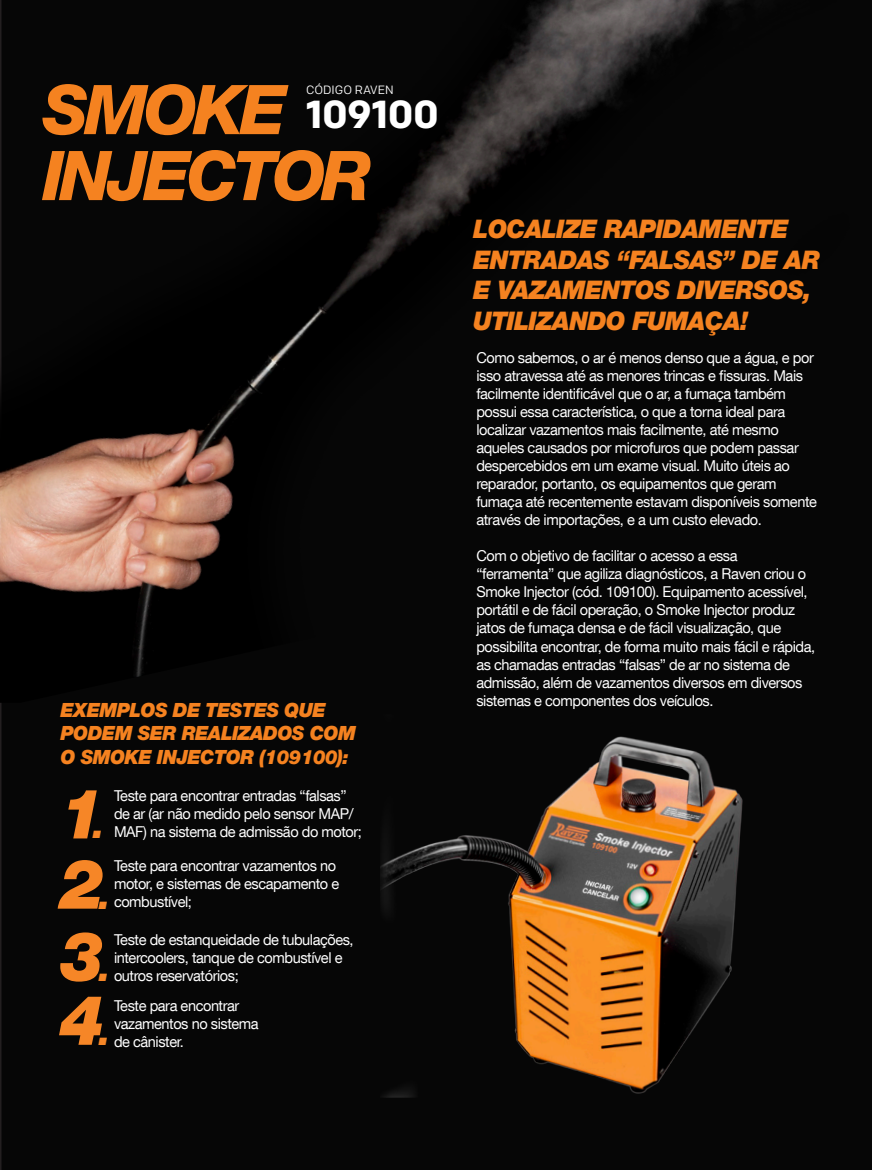
<style>
.page{position:relative;width:872px;height:1170px;background:#fff}
.page>*{position:absolute;margin:0;border:0;box-sizing:border-box;transform-origin:0 0}
.t1{font:italic 900 69px/71.2px "Helvetica Neue LT Com";color:#f68627;text-align:justify}
.t2{font:italic 800 68.7px/65.8px "Helvetica Neue LT Com";letter-spacing:-.06em;color:#f58220}
.t3{font:700 39px "Colfax";color:#fff}
.t4{font:italic 900 25.5px/30.6px "Helvetica Neue LT Com";letter-spacing:-.03em;color:#f58220}
.t5{font:italic 900 19.5px/23.4px "Helvetica Neue LT Com";letter-spacing:-.03em;color:#f58220}
.t6{font:15px/18px "Helvetica Neue LT Com";letter-spacing:-.03em;color:#fff}
.t7{font:12px "Colfax";color:#fff}
.s1{font-size:36px}
</style>
<div class="page">
<div style="left:0;top:702px;width:872px;height:467px;background:#060606"></div>
<img style="left:0;top:0;width:872px;height:702px">
<img style="left:380px;top:714px;width:463px;height:383px">
<p class="t7" style="left:306px;top:82px;width:89px">CÓDIGO RAVEN</p>
<h3 class="t3" style="left:306px;top:90px;width:134px">109100</h3>
<h2 class="t2" style="left:42px;top:76px;width:330px">SMOKE<br>INJECTOR</h2>
<h3 class="t5" style="left:61px;top:698px;width:297px">EXEMPLOS DE TESTES QUE<br>PODEM SER REALIZADOS COM<br>O SMOKE INJECTOR (109100):</h3>
<h1 class="t1" style="left:60px;top:777px;width:53px">1<span class="s1">.<br></span>2<span class="s1">.<br></span>3<span class="s1">.</span></h1>
<h1 class="t1" style="left:60px;top:984px;width:53px">4<span class="s1">.</span></h1>
<p class="t6" style="left:114px;top:785px;width:249px">Teste para encontrar entradas “falsas” de ar (ar não medido pelo sensor MAP/<br>MAF) na sistema de admissão do motor;</p>
<p class="t6" style="left:114px;top:856px;width:227px">Teste para encontrar vazamentos no motor, e sistemas de escapamento e combustível;</p>
<p class="t6" style="left:114px;top:930px;width:241px">Teste de estanqueidade de tubulações, intercoolers, tanque de combustível e outros reservatórios;</p>
<p class="t6" style="left:114px;top:995px;width:146px">Teste para encontrar vazamentos no sistema de cânister.</p>
<h3 class="t4" style="left:473px;top:213px;width:348px">LOCALIZE RAPIDAMENTE<br>ENTRADAS “FALSAS” DE AR<br>E VAZAMENTOS DIVERSOS,<br>UTILIZANDO FUMAÇA!</h3>
<p class="t6" style="left:476px;top:348px;width:342px">Como sabemos, o ar é menos denso que a água, e por isso atravessa até as menores trincas e fissuras. Mais facilmente identificável que o ar, a fumaça também possui essa característica, o que a torna ideal para localizar vazamentos mais facilmente, até mesmo aqueles causados por microfuros que podem passar despercebidos em um exame visual. Muito úteis ao reparador, portanto, os equipamentos que geram fumaça até recentemente estavam disponíveis somente através de importações, e a um custo elevado.</p>
<p class="t6" style="left:476px;top:546px;width:340px">Com o objetivo de facilitar o acesso a essa “ferramenta” que agiliza diagnósticos, a Raven criou o Smoke Injector (cód. 109100). Equipamento acessível, portátil e de fácil operação, o Smoke Injector produz jatos de fumaça densa e de fácil visualização, que possibilita encontrar, de forma muito mais fácil e rápida, as chamadas entradas “falsas” de ar no sistema de admissão, além de vazamentos diversos em diversos sistemas e componentes dos veículos.</p>
</div>
